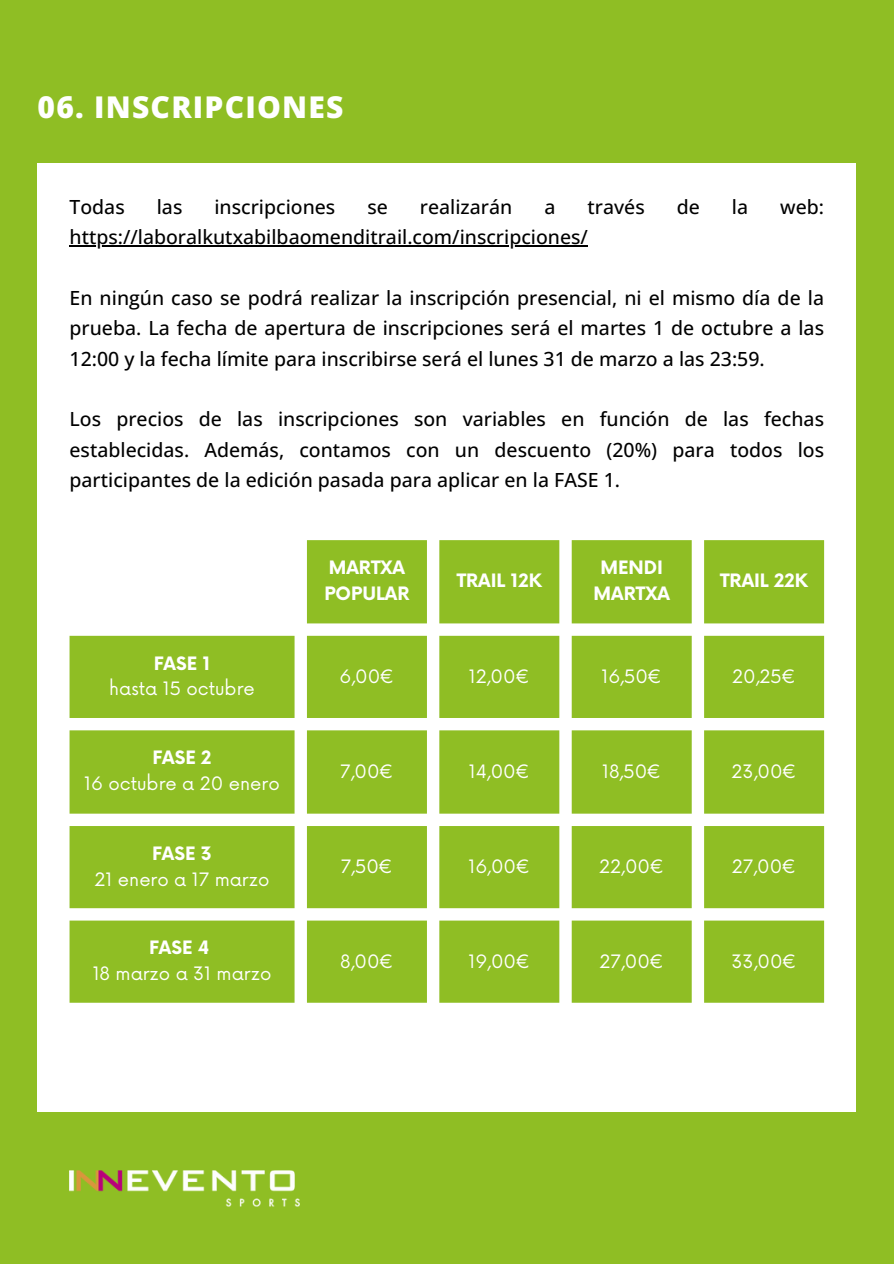
<style>
.page{position:relative;width:894px;height:1264px;background:#fff}
.page>*{position:absolute;margin:0;border:0;box-sizing:border-box;transform-origin:0 0}
.t1{font:800 30px "Open Sans";letter-spacing:.04em;color:#fff}
.t2{font:500 19.5px/30.3px "Open Sans";color:#000}
.t3{font:18px "Now";color:#fff}
.t4{font:700 18px/25.8px "Now";color:#fff}
</style>
<div class="page">
<div style="left:0;top:0;width:893px;height:1263px;background:#8fbe24"></div>
<div style="left:38px;top:163px;width:817px;height:948px;background:#fff"></div>
<svg style="left:69px;top:540px;width:754px;height:462px;fill:#8fbe24"></svg>
<hr style="left:69px;top:245px;width:519px;height:1px;background:#000">
<img style="left:69px;top:1170px;width:230px;height:36px">
<p class="t1" style="left:38px;top:86px;width:307px">06. INSCRIPCIONES</p>
<p class="t2" style="left:69px;top:191px;width:57px">Todas</p>
<p class="t2" style="left:157px;top:191px;width:27px">las</p>
<p class="t2" style="left:214px;top:191px;width:122px">inscripciones</p>
<p class="t2" style="left:367px;top:191px;width:22px">se</p>
<p class="t2" style="left:420px;top:191px;width:94px">realizarán</p>
<p class="t2" style="left:544px;top:191px;width:13px">a</p>
<p class="t2" style="left:587px;top:191px;width:59px">través</p>
<p class="t2" style="left:676px;top:191px;width:25px">de</p>
<p class="t2" style="left:731px;top:191px;width:18px">la</p>
<p class="t2" style="left:780px;top:191px;width:45px">web:</p>
<p class="t2" style="left:69px;top:221px;width:520px">https://laboralkutxabilbaomenditrail.com/inscripciones/</p>
<p class="t2" style="left:69px;top:282px;width:755px">En ningún caso se podrá realizar la inscripción presencial, ni el mismo día de la</p>
<p class="t2" style="left:69px;top:312px;width:755px">prueba. La fecha de apertura de inscripciones será el martes 1 de octubre a las<br>12:00 y la fecha límite para inscribirse será el lunes 31 de marzo a las 23:59.</p>
<p class="t2" style="left:69px;top:404px;width:755px">Los precios de las inscripciones son variables en función de las fechas</p>
<p class="t2" style="left:69px;top:434px;width:755px">establecidas. Además, contamos con un descuento (20%) para todos los participantes de la edición pasada para aplicar en la FASE 1.</p>
<p class="t4" style="left:154px;top:651px;width:58px">FASE 1</p>
<p class="t3" style="left:109px;top:679px;width:147px">hasta 15 octubre</p>
<p class="t4" style="left:152px;top:745px;width:61px">FASE 2</p>
<p class="t3" style="left:84px;top:773px;width:197px">16 octubre a 20 enero</p>
<p class="t4" style="left:152px;top:841px;width:61px">FASE 3</p>
<p class="t3" style="left:94px;top:869px;width:176px">21 enero a 17 marzo</p>
<p class="t4" style="left:149px;top:936px;width:62px">FASE 4</p>
<p class="t3" style="left:93px;top:963px;width:180px">18 marzo a 31 marzo</p>
<h1 class="t4" style="left:324px;top:555px;width:86px">MARTXA<br>POPULAR</h1>
<p class="t4" style="left:456px;top:569px;width:87px">TRAIL 12K</p>
<p class="t4" style="left:593px;top:555px;width:78px;text-align:center">MENDI<br>MARTXA</p>
<p class="t4" style="left:719px;top:569px;width:89px">TRAIL 22K</p>
<p class="t3" style="left:339px;top:666px;width:56px">6,00€</p>
<p class="t3" style="left:468px;top:666px;width:62px">12,00€</p>
<p class="t3" style="left:601px;top:666px;width:62px">16,50€</p>
<p class="t3" style="left:732px;top:666px;width:65px">20,25€</p>
<p class="t3" style="left:340px;top:761px;width:55px">7,00€</p>
<p class="t3" style="left:468px;top:761px;width:62px">14,00€</p>
<p class="t3" style="left:602px;top:761px;width:61px">18,50€</p>
<p class="t3" style="left:731px;top:761px;width:66px">23,00€</p>
<p class="t3" style="left:341px;top:856px;width:54px">7,50€</p>
<p class="t3" style="left:468px;top:856px;width:63px">16,00€</p>
<p class="t3" style="left:599px;top:856px;width:66px">22,00€</p>
<p class="t3" style="left:731px;top:856px;width:66px">27,00€</p>
<p class="t3" style="left:340px;top:951px;width:55px">8,00€</p>
<p class="t3" style="left:468px;top:951px;width:63px">19,00€</p>
<p class="t3" style="left:599px;top:951px;width:66px">27,00€</p>
<p class="t3" style="left:731px;top:951px;width:66px">33,00€</p>
</div>
